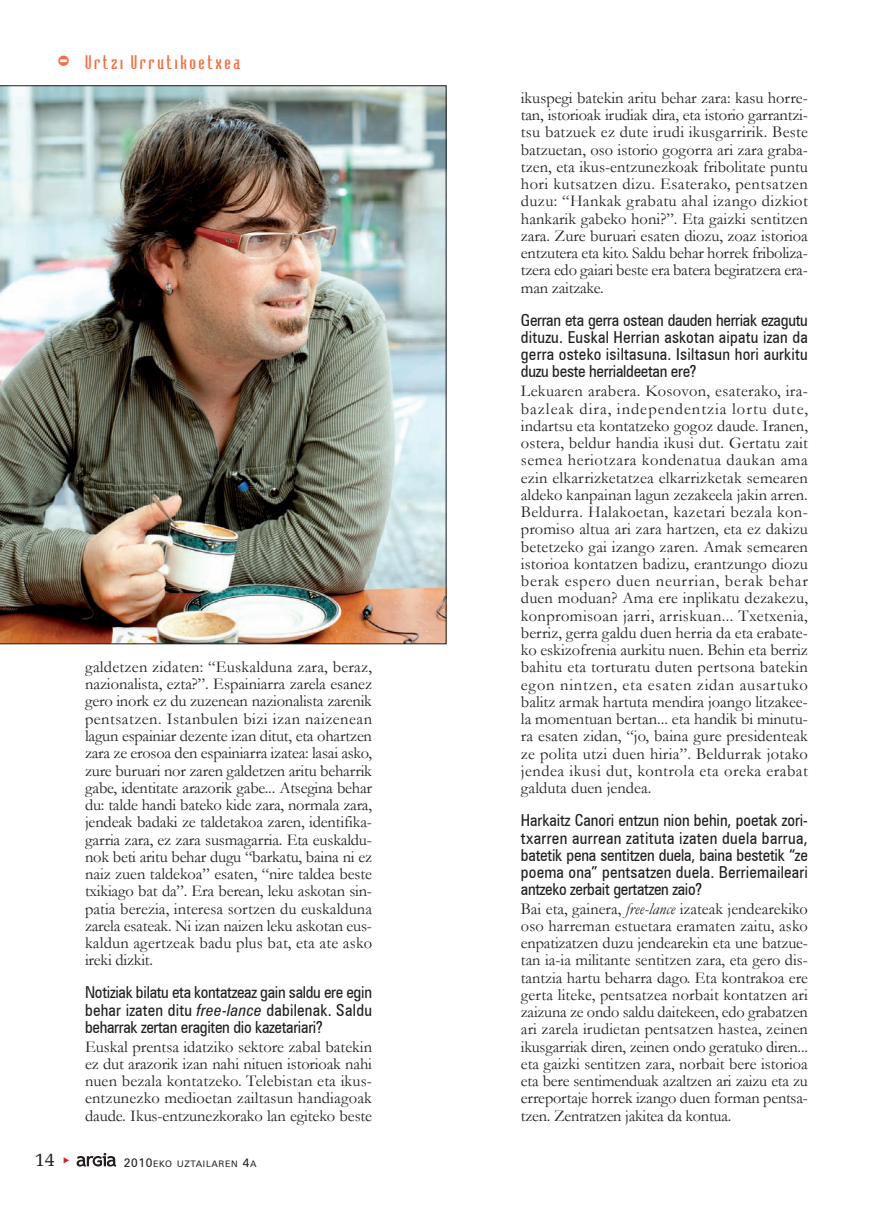
<style>
.page{position:relative;width:893px;height:1212px;background:#fff}
.page>*{position:absolute;margin:0;border:0;box-sizing:border-box;transform-origin:0 0}
.t1{font:19.5px "Memoir";color:#231f20}
.t2{font:18px "Bodiac";letter-spacing:.145em;color:#f36f42}
.t3{font:16.5px/17.2px "Garamond";letter-spacing:-.005em;color:#231f20;text-align:justify}
.t4{font:16.5px/17.2px "Zurich Cn BT";letter-spacing:-.015em;color:#231f20;text-align:justify}
.t5{font:9px "Zurich BT";letter-spacing:.075em;color:#231f20}
.s1{font-size:30px}
.s2{font-style:italic}
.s3{font-size:12px}
</style>
<div class="page">
<svg style="left:77px;top:1153px;width:39px;height:13px"></svg>
<img style="left:0;top:85px;width:446px;height:559px">
<p class="t2" style="left:57px;top:55px;width:185px"><span class="s1">-</span> Urtzi Urrutikoetxea</p>
<p class="t3" style="left:85px;top:658px;width:289px">galdetzen zidaten: “Euskalduna zara, beraz, nazionalista, ezta?”. Espainiarra zarela esanez gero inork ez du zuzenean nazionalista zarenik pentsatzen. Istanbulen bizi izan naizenean lagun espainiar dezente izan ditut, eta ohartzen zara ze erosoa den espainiarra izatea: lasai asko, zure buruari nor zaren galdetzen aritu beharrik gabe, identitate arazorik gabe... Atsegina behar du: talde handi bateko kide zara, normala zara, jendeak badaki ze taldetakoa zaren, identifika&shy;garria zara, ez zara susmagarria. Eta euskaldu&shy;nok beti aritu behar dugu “barkatu, baina ni ez naiz zuen taldekoa” esaten, “nire taldea beste txikiago bat da”. Era berean, leku askotan sin&shy;patia berezia, interesa sortzen du euskalduna zarela esateak. Ni izan naizen leku askotan eus&shy;kaldun agertzeak badu plus bat, eta ate asko ireki dizkit.</p>
<p class="t4" style="left:85px;top:984px;width:288px">Notiziak bilatu eta kontatzeaz gain saldu ere egin behar izaten ditu <span class="s2">free-lance</span> dabilenak. Saldu beharrak zertan eragiten dio kazetariari?</p>
<p class="t3" style="left:85px;top:1038px;width:289px">Euskal prentsa idatziko sektore zabal batekin ez dut arazorik izan nahi nituen istorioak nahi nuen bezala kontatzeko. Telebistan eta ikus&shy;entzunezko medioetan zailtasun handiagoak daude. Ikus-entzunezkorako lan egiteko beste</p>
<p class="t1" style="left:35px;top:1148px;width:22px">14</p>
<p class="t5" style="left:124px;top:1158px;width:134px"><span class="s3">2010</span>EKO UZTAILAREN <span class="s3">4</span>A</p>
<p class="t3" style="left:521px;top:89px;width:289px">ikuspegi batekin aritu behar zara: kasu horre&shy;tan, istorioak irudiak dira, eta istorio garrantzi&shy;tsu batzuek ez dute irudi ikusgarririk. Beste batzuetan, oso istorio gogorra ari zara graba&shy;tzen, eta ikus-entzunezkoak fribolitate puntu hori kutsatzen dizu. Esaterako, pentsatzen duzu: “Hankak grabatu ahal izango dizkiot hankarik gabeko honi?”. Eta gaizki sentitzen zara. Zure buruari esaten diozu, zoaz istorioa entzutera eta kito. Saldu behar horrek friboliza&shy;tzera edo gaiari beste era batera begiratzera era&shy;man zaitzake.</p>
<p class="t4" style="left:521px;top:311px;width:288px">Gerran eta gerra ostean dauden herriak ezagutu dituzu. Euskal Herrian askotan aipatu izan da gerra osteko isiltasuna. Isiltasun hori aurkitu duzu beste herrialdeetan ere?</p>
<p class="t3" style="left:521px;top:383px;width:289px">Lekuaren arabera. Kosovon, esaterako, ira&shy;bazleak dira, independentzia lortu dute, indartsu eta kontatzeko gogoz daude. Iranen, ostera, beldur handia ikusi dut. Gertatu zait semea heriotzara kondenatua daukan ama ezin elkarrizketatzea elkarrizketak semearen aldeko kanpainan lagun zezakeela jakin arren.<br>Beldurra. Halakoetan, kazetari bezala kon&shy;promiso altua ari zara hartzen, eta ez dakizu betetzeko gai izango zaren. Amak semearen istorioa kontatzen badizu, erantzungo diozu berak espero duen neurrian, berak behar duen moduan? Ama ere inplikatu dezakezu, konpromisoan jarri, arriskuan... Txetxenia, berriz, gerra galdu duen herria da eta erabate&shy;ko eskizofrenia aurkitu nuen. Behin eta berriz bahitu eta torturatu duten pertsona batekin egon nintzen, eta esaten zidan ausartuko balitz armak hartuta mendira joango litzakee&shy;la momentuan bertan... eta handik bi minutu&shy;ra esaten zidan, “jo, baina gure presidenteak ze polita utzi duen hiria”. Beldurrak jotako jendea ikusi dut, kontrola eta oreka erabat galduta duen jendea.</p>
<p class="t4" style="left:521px;top:812px;width:288px">Harkaitz Canori entzun nion behin, poetak zori&shy;txarren aurrean zatituta izaten duela barrua, batetik pena sentitzen duela, baina bestetik “ze poema ona” pentsatzen duela. Berriemaileari antzeko zerbait gertatzen zaio?</p>
<p class="t3" style="left:521px;top:900px;width:289px">Bai eta, gainera, <span class="s2">free-lance</span> izateak jendearekiko oso harreman estuetara eramaten zaitu, asko enpatizatzen duzu jendearekin eta une batzue&shy;tan ia-ia militante sentitzen zara, eta gero dis&shy;tantzia hartu beharra dago. Eta kontrakoa ere gerta liteke, pentsatzea norbait kontatzen ari zaizuna ze ondo saldu daitekeen, edo grabatzen ari zarela irudietan pentsatzen hastea, zeinen ikusgarriak diren, zeinen ondo geratuko diren... eta gaizki sentitzen zara, norbait bere istorioa eta bere sentimenduak azaltzen ari zaizu eta zu erreportaje horrek izango duen forman pentsa&shy;tzen. Zentratzen jakitea da kontua.</p>
</div>
